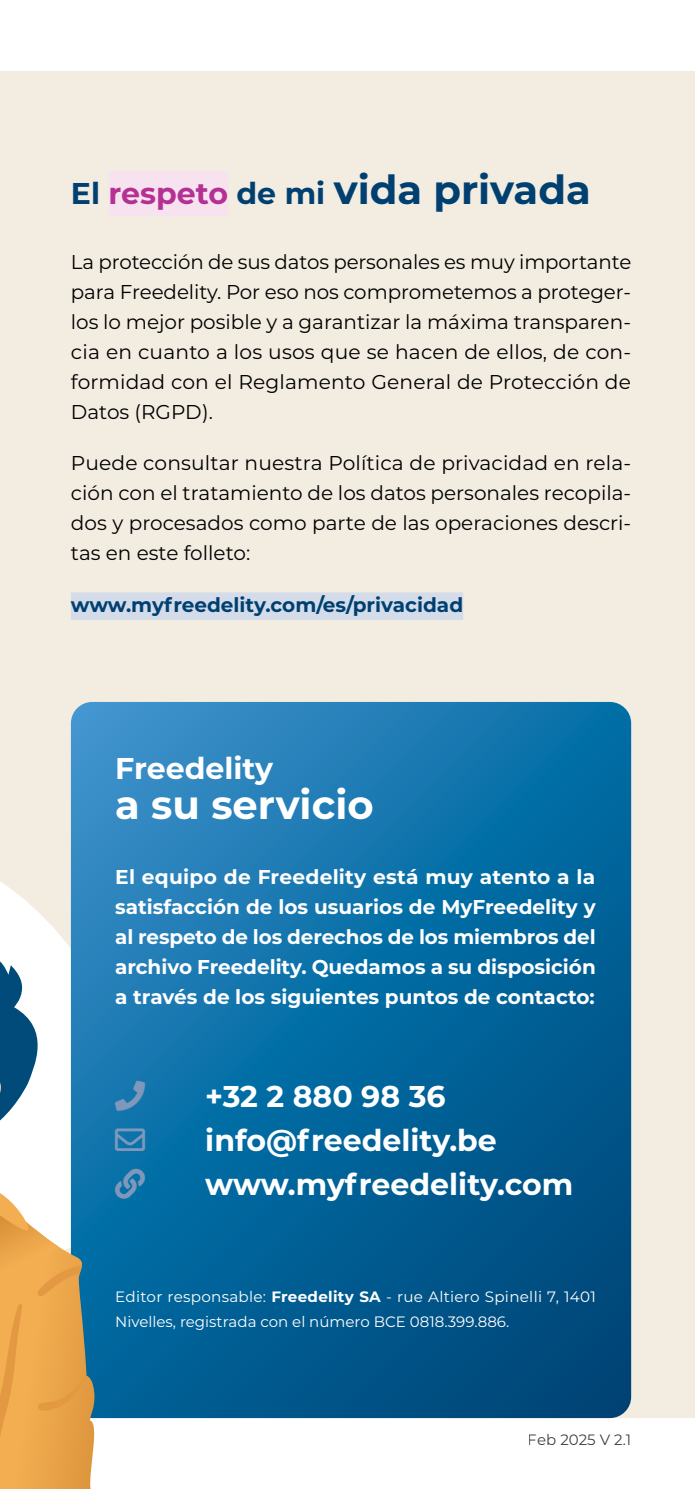
<style>
.page{position:relative;width:695px;height:1489px;background:#fff}
.page>*{position:absolute;margin:0;border:0;box-sizing:border-box;transform-origin:0 0}
.t1{font:700 40px "Montserrat";color:#004071}
.t2{font:700 40px "Montserrat";color:#fff}
.t3{font:700 30px "Montserrat";color:#fff}
.t4{font:30px "Font Awesome 5 Free";color:#7d98bb}
.t5{font:30px "Font Awesome 5 Free Solid";color:#7d98bb}
.t6{font:20px/30px "Montserrat";color:#000;text-align:justify}
.t7{font:700 20px/30px "Montserrat";color:#fff;text-align:justify}
.t8{font:700 20px "Montserrat";color:#004071}
.t9{font:15px/25px "Montserrat";color:#fff}
.t10{font:15px "Montserrat";color:#000}
.s1{font-size:30px}
.s2{font-size:30px;color:#b43092}
.s3{font-weight:700}
</style>
<div class="page">
<div style="left:0;top:71px;width:694px;height:1346px;background:#f2ece1"></div>
<svg style="left:0;top:768px;width:535px;height:651px;fill:#f2ece1"></svg>
<svg style="left:71px;top:702px;width:560px;height:715px;background:#0b69a0"></svg>
<svg style="left:0;top:940px;width:52px;height:202px"></svg>
<svg style="left:0;top:1192px;width:100px;height:296px;background:#cca669"></svg>
<div style="left:109px;top:171px;width:119px;height:45px;background:#f6e3ef"></div>
<div style="left:71px;top:592px;width:392px;height:28px;background:#d5dce9"></div>
<svg style="left:115px;top:1128px;width:30px;height:23px"></svg>
<svg style="left:114px;top:1168px;width:32px;height:31px"></svg>
<svg style="left:115px;top:1080px;width:30px;height:30px"></svg>
<h1 class="t1" style="left:71px;top:160px;width:521px"><span class="s1">El</span> <span class="s2">respeto</span> <span class="s1">de mi</span> vida privada</h1>
<p class="t6" style="left:71px;top:246px;width:562px">La protección de sus datos personales es muy importante para Freedelity. Por eso nos comprometemos a proteger&shy;los lo mejor posible y a garantizar la máxima transparen&shy;cia en cuanto a los usos que se hacen de ellos, de con&shy;formidad con el Reglamento General de Protección de Datos (RGPD).</p>
<p class="t6" style="left:71px;top:447px;width:561px">Puede consultar nuestra Política de privacidad en rela&shy;ción con el tratamiento de los datos personales recopila&shy;dos y procesados como parte de las operaciones descri&shy;tas en este folleto:</p>
<p class="t8" style="left:71px;top:590px;width:393px">www.myfreedelity.com/es/privacidad</p>
<h2 class="t3" style="left:115px;top:746px;width:159px">Freedelity</h2>
<h1 class="t2" style="left:115px;top:775px;width:260px">a su servicio</h1>
<p class="t7" style="left:115px;top:861px;width:482px">El equipo de Freedelity está muy atento a la satisfacción de los usuarios de MyFreedelity y al respeto de los derechos de los miembros del archivo Freedelity. Quedamos a su disposición a través de los siguientes puntos de contacto:</p>
<h2 class="t3" style="left:205px;top:1074px;width:242px">+32 2 880 98 36</h2>
<h2 class="t4" style="left:115px;top:1124px;width:32px">■❖●□</h2>
<h2 class="t3" style="left:205px;top:1118px;width:293px">info@freedelity.be</h2>
<h2 class="t5" style="left:115px;top:1168px;width:33px">●■</h2>
<h2 class="t3" style="left:205px;top:1162px;width:369px">www.myfreedelity.com</h2>
<p class="t9" style="left:115px;top:1283px;width:482px">Editor responsable: <span class="s3">Freedelity SA</span> - rue Altiero Spinelli 7, 1401<br>Nivelles, registrada con el número BCE 0818.399.886.</p>
<p class="t10" style="left:528px;top:1428px;width:105px">Feb 2025 V 2.1</p>
</div>
